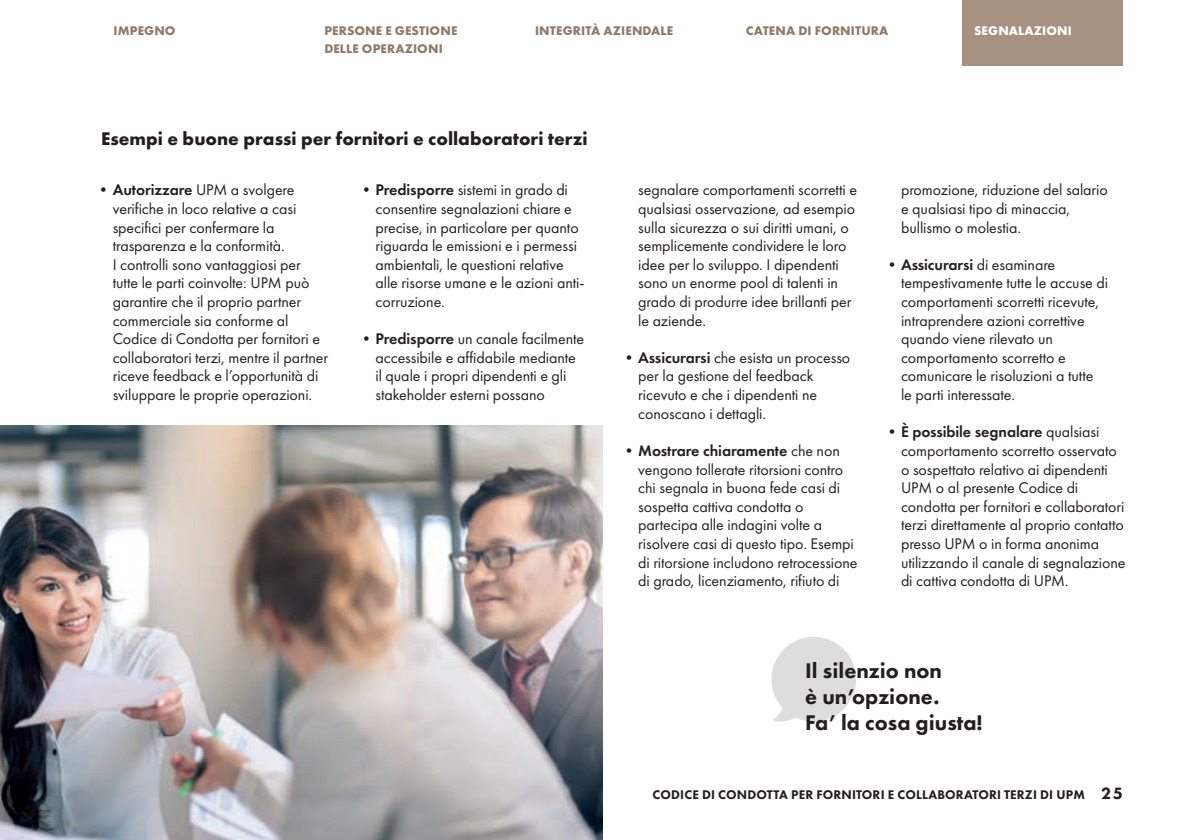
<style>
.page{position:relative;width:1191px;height:840px;background:#fff}
.page>*{position:absolute;margin:0;border:0;box-sizing:border-box;transform-origin:0 0}
.QUOTE{font:800 22px/26px "Futura PT";color:#231f20}
.BODY_bullets_heading{font:700 19px "Futura PT";color:#231f20}
.t1{font:16px/18.6px "Futura PT";letter-spacing:-.005em;color:#231f20}
.NAVIGATION{font:700 13px "Futura PT";letter-spacing:.01em;color:#927b68}
.t2{font:800 13px "Futura PT";letter-spacing:.01em;color:#231f20}
.NAVIGATION-2{font:700 13px "Futura PT";letter-spacing:.01em;color:#fff}
.s1{font-weight:600}
.s2{font-size:17px}
</style>
<div class="page">
<img style="left:0;top:425px;width:602px;height:414px">
<div style="left:962px;top:0;width:160px;height:65px;background:#a79180"></div>
<svg style="left:771px;top:637px;width:85px;height:84px"></svg>
<p class="NAVIGATION" style="left:113px;top:23px;width:64px">IMPEGNO</p>
<p class="NAVIGATION" style="left:324px;top:23px;width:134px">PERSONE E GESTIONE</p>
<p class="NAVIGATION" style="left:535px;top:23px;width:140px">INTEGRITÀ AZIENDALE</p>
<p class="NAVIGATION" style="left:746px;top:23px;width:144px">CATENA DI FORNITURA</p>
<p class="NAVIGATION-2" style="left:974px;top:23px;width:99px">SEGNALAZIONI</p>
<p class="NAVIGATION" style="left:324px;top:41px;width:120px">DELLE OPERAZIONI</p>
<p class="BODY_bullets_heading" style="left:101px;top:126px;width:488px">Esempi e buone prassi per fornitori e collaboratori terzi</p>
<p class="t1" style="left:375px;top:180px;width:211px;text-indent:-17px">•<span class="s1">Predisporre</span> sistemi in grado di consentire segnalazioni chiare e precise, in particolare per quanto riguarda le emissioni e i permessi ambientali, le questioni relative alle risorse umane e le azioni anti&shy;corruzione.</p>
<p class="t1" style="left:375px;top:329px;width:210px;text-indent:-17px">•<span class="s1">Predisporre</span> un canale facilmente accessibile e affidabile mediante il quale i propri dipendenti e gli stakeholder esterni possano</p>
<p class="t1" style="left:113px;top:180px;width:217px;text-indent:-17px">•<span class="s1">Autorizzare</span> UPM a svolgere verifiche in loco relative a casi specifici per confermare la trasparenza e la conformità.<br>I controlli sono vantaggiosi per tutte le parti coinvolte: UPM può garantire che il proprio partner commerciale sia conforme al<br>Codice di Condotta per fornitori e collaboratori terzi, mentre il partner riceve feedback e l’opportunità di sviluppare le proprie operazioni.</p>
<p class="t1" style="left:638px;top:180px;width:220px">segnalare comportamenti scorretti e qualsiasi osservazione, ad esempio sulla sicurezza o sui diritti umani, o semplicemente condividere le loro idee per lo sviluppo. I dipendenti sono un enorme pool di talenti in grado di produrre idee brillanti per le aziende.</p>
<p class="t1" style="left:638px;top:348px;width:213px;text-indent:-17px">•<span class="s1">Assicurarsi</span> che esista un processo per la gestione del feedback ricevuto e che i dipendenti ne conoscano i dettagli.</p>
<p class="t1" style="left:638px;top:441px;width:221px;text-indent:-17px">•<span class="s1">Mostrare chiaramente</span> che non vengono tollerate ritorsioni contro chi segnala in buona fede casi di sospetta cattiva condotta o partecipa alle indagini volte a risolvere casi di questo tipo. Esempi di ritorsione includono retrocessione di grado, licenziamento, rifiuto di</p>
<p class="t1" style="left:901px;top:180px;width:208px">promozione, riduzione del salario e qualsiasi tipo di minaccia, bullismo o molestia.</p>
<p class="t1" style="left:901px;top:255px;width:208px;text-indent:-17px">•<span class="s1">Assicurarsi</span> di esaminare tempestivamente tutte le accuse di comportamenti scorretti ricevute, intraprendere azioni correttive quando viene rilevato un comportamento scorretto e comunicare le risoluzioni a tutte le parti interessate.</p>
<p class="t1" style="left:901px;top:422px;width:226px;text-indent:-17px">•<span class="s1">È possibile segnalare</span> qualsiasi comportamento scorretto osservato o sospettato relativo ai dipendenti UPM o al presente Codice di condotta per fornitori e collaboratori terzi direttamente al proprio contatto presso UPM o in forma anonima utilizzando il canale di segnalazione di cattiva condotta di UPM.</p>
<p class="QUOTE" style="left:805px;top:657px;width:179px">Il silenzio non<br>è un’opzione.<br>Fa’ la cosa giusta!</p>
<p class="t2" style="left:652px;top:786px;width:472px">CODICE DI CONDOTTA PER FORNITORI E COLLABORATORI TERZI DI UPM <span class="s2">25</span></p>
</div>
